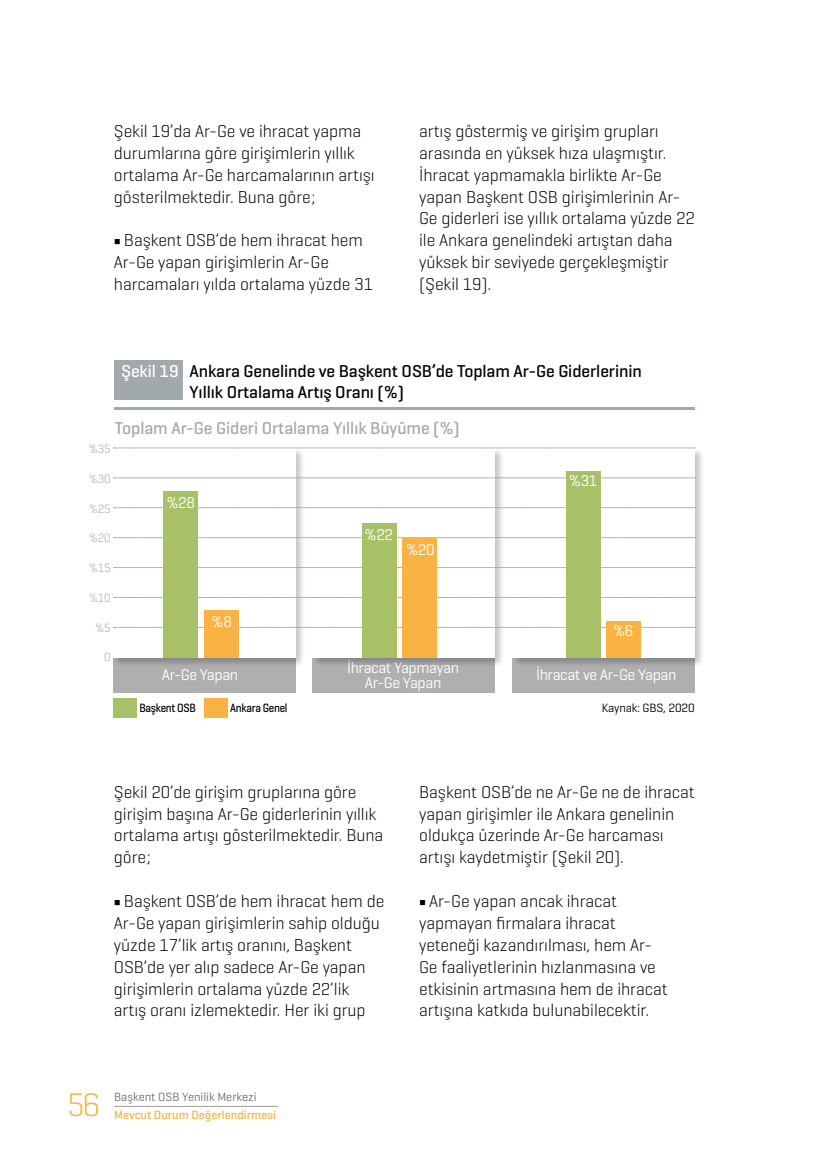
<style>
.page{position:relative;width:819px;height:1166px;background:#fff}
.page>*{position:absolute;margin:0;border:0;box-sizing:border-box;transform-origin:0 0}
.t1{font:300 33.25px "Geogrotesque";color:#f9b342}
.t2{font:300 17.5px/21.9px "Geogrotesque";letter-spacing:-.005em;color:#000}
.t3{font:500 17.5px/21px "Geogrotesque";letter-spacing:-.005em;color:#000}
.t4{font:500 17.5px "Geogrotesque";letter-spacing:-.005em;color:#a2a9ad}
.t5{font:15.75px/15.8px "Geogrotesque";letter-spacing:-.025em;color:#fff;text-align:center}
.t6{font:500 12.25px "Geogrotesque";color:#f9b342}
.t7{font:12.25px "Geogrotesque";color:#706f6f}
.t8{font:300 12.25px "Geogrotesque";letter-spacing:-.025em;color:#a2a9ad}
.t9{font:500 12.25px "Geogrotesque";letter-spacing:-.025em;color:#000;scale:.9 1}
.t10{font:12.25px "Geogrotesque";letter-spacing:-.01em;color:#000}
.s1{font-family:"Minion Pro";font-weight:400}
.s2{color:#fff}
</style>
<div class="page">
<hr style="left:114px;top:1106px;width:164px;height:1px;background:#9d9d9c">
<div style="left:114px;top:359px;width:69px;height:40px;background:#a2a9ad"></div>
<hr style="left:114px;top:408px;width:580px;height:2px;background:#a2a9ad">
<div style="left:113px;top:658px;width:182px;height:34px;background:#afafaf"></div>
<div style="left:512px;top:658px;width:182px;height:34px;background:#afafaf"></div>
<div style="left:313px;top:658px;width:182px;height:34px;background:#afafaf"></div>
<div style="left:112px;top:447px;width:194px;height:221px;background:#000;opacity:.31"></div>
<div style="left:113px;top:448px;width:182px;height:209px;background:#fff"></div>
<div style="left:312px;top:447px;width:193px;height:221px;background:#000;opacity:.31"></div>
<div style="left:313px;top:448px;width:182px;height:209px;background:#fff"></div>
<div style="left:511px;top:447px;width:193px;height:221px;background:#000;opacity:.31"></div>
<div style="left:512px;top:448px;width:182px;height:209px;background:#fff"></div>
<div style="left:113px;top:698px;width:24px;height:19px;background:#a8c168"></div>
<div style="left:204px;top:698px;width:24px;height:19px;background:#f9b342"></div>
<svg style="left:114px;top:597px;width:581px;height:1px"></svg>
<svg style="left:114px;top:567px;width:581px;height:1px"></svg>
<svg style="left:114px;top:627px;width:581px;height:1px"></svg>
<svg style="left:114px;top:507px;width:581px;height:1px"></svg>
<svg style="left:114px;top:477px;width:581px;height:1px"></svg>
<svg style="left:114px;top:448px;width:581px;height:1px"></svg>
<svg style="left:114px;top:537px;width:581px;height:1px"></svg>
<div style="left:163px;top:491px;width:35px;height:166px;background:#a8c168"></div>
<div style="left:402px;top:538px;width:35px;height:119px;background:#f9b342"></div>
<div style="left:606px;top:621px;width:35px;height:36px;background:#f9b342"></div>
<div style="left:204px;top:610px;width:35px;height:47px;background:#f9b342"></div>
<div style="left:362px;top:523px;width:34px;height:134px;background:#a8c168"></div>
<div style="left:565px;top:470px;width:35px;height:187px;background:#a8c168"></div>
<p class="t2" style="left:114px;top:119px;width:262px">Şekil 19’da Ar-Ge ve ihracat yapma durumlarına göre girişimlerin yıllık ortalama Ar-Ge harcamalarının artışı gösterilmektedir. Buna göre;</p>
<p class="t2" style="left:114px;top:229px;width:260px"><span class="s1">■</span> Başkent OSB’de hem ihracat hem<br>Ar-Ge yapan girişimlerin Ar-Ge harcamaları yılda ortalama yüzde 31</p>
<p class="t2" style="left:419px;top:119px;width:277px">artış göstermiş ve girişim grupları arasında en yüksek hıza ulaşmıştır.<br>İhracat yapmamakla birlikte Ar-Ge yapan Başkent OSB girişimlerinin Ar-Ge giderleri ise yıllık ortalama yüzde 22 ile Ankara genelindeki artıştan daha yüksek bir seviyede gerçekleşmiştir (Şekil 19).</p>
<p class="t3" style="left:189px;top:360px;width:454px;text-indent:-68px"><span class="s2">Şekil 19</span> Ankara Genelinde ve Başkent OSB’de Toplam Ar-Ge Giderlerinin<br>Yıllık Ortalama Artış Oranı (%)</p>
<p class="t4" style="left:115px;top:417px;width:346px">Toplam Ar-Ge Gideri Ortalama Yıllık Büyüme (%)</p>
<p class="t8" style="left:89px;top:441px;width:23px">%35</p>
<p class="t8" style="left:89px;top:471px;width:23px">%30</p>
<p class="t8" style="left:89px;top:501px;width:23px">%25</p>
<p class="t8" style="left:89px;top:531px;width:23px">%20</p>
<p class="t8" style="left:89px;top:560px;width:23px">%15</p>
<p class="t8" style="left:89px;top:590px;width:23px">%10</p>
<p class="t8" style="left:95px;top:620px;width:17px">%5</p>
<p class="t8" style="left:104px;top:650px;width:8px">0</p>
<p class="t5" style="left:166px;top:494px;width:30px">%28</p>
<p class="t5" style="left:212px;top:613px;width:22px">%8</p>
<p class="t5" style="left:364px;top:527px;width:30px">%22</p>
<p class="t5" style="left:406px;top:541px;width:30px">%20</p>
<p class="t5" style="left:569px;top:472px;width:30px">%31</p>
<p class="t5" style="left:613px;top:622px;width:22px">%6</p>
<p class="t5" style="left:162px;top:666px;width:78px">Ar-Ge Yapan</p>
<p class="t5" style="left:347px;top:659px;width:113px">İhracat Yapmayan<br>Ar-Ge Yapan</p>
<p class="t5" style="left:536px;top:666px;width:142px">İhracat ve Ar-Ge Yapan</p>
<p class="t9" style="left:139px;top:700px;width:64px">Başkent OSB</p>
<p class="t9" style="left:230px;top:700px;width:65px">Ankara Genel</p>
<p class="t10" style="left:601px;top:700px;width:94px">Kaynak: GBS, 2020</p>
<p class="t2" style="left:114px;top:780px;width:271px">Şekil 20’de girişim gruplarına göre girişim başına Ar-Ge giderlerinin yıllık ortalama artışı gösterilmektedir. Buna göre;</p>
<p class="t2" style="left:114px;top:889px;width:272px"><span class="s1">■</span> Başkent OSB’de hem ihracat hem de Ar-Ge yapan girişimlerin sahip olduğu yüzde 17’lik artış oranını, Başkent OSB’de yer alıp sadece Ar-Ge yapan girişimlerin ortalama yüzde 22’lik artış oranı izlemektedir. Her iki grup</p>
<h1 class="t1" style="left:67px;top:1084px;width:35px">56</h1>
<p class="t7" style="left:114px;top:1089px;width:144px">Başkent OSB Yenilik Merkezi</p>
<p class="t6" style="left:114px;top:1107px;width:163px">Mevcut Durum Değerlendirmesi</p>
<p class="t2" style="left:419px;top:780px;width:277px">Başkent OSB’de ne Ar-Ge ne de ihracat yapan girişimler ile Ankara genelinin oldukça üzerinde Ar-Ge harcaması artışı kaydetmiştir (Şekil 20).</p>
<p class="t2" style="left:419px;top:889px;width:250px"><span class="s1">■</span> Ar-Ge yapan ancak ihracat yapmayan firmalara ihracat yeteneği kazandırılması, hem Ar-Ge faaliyetlerinin hızlanmasına ve etkisinin artmasına hem de ihracat artışına katkıda bulunabilecektir.</p>
</div>
